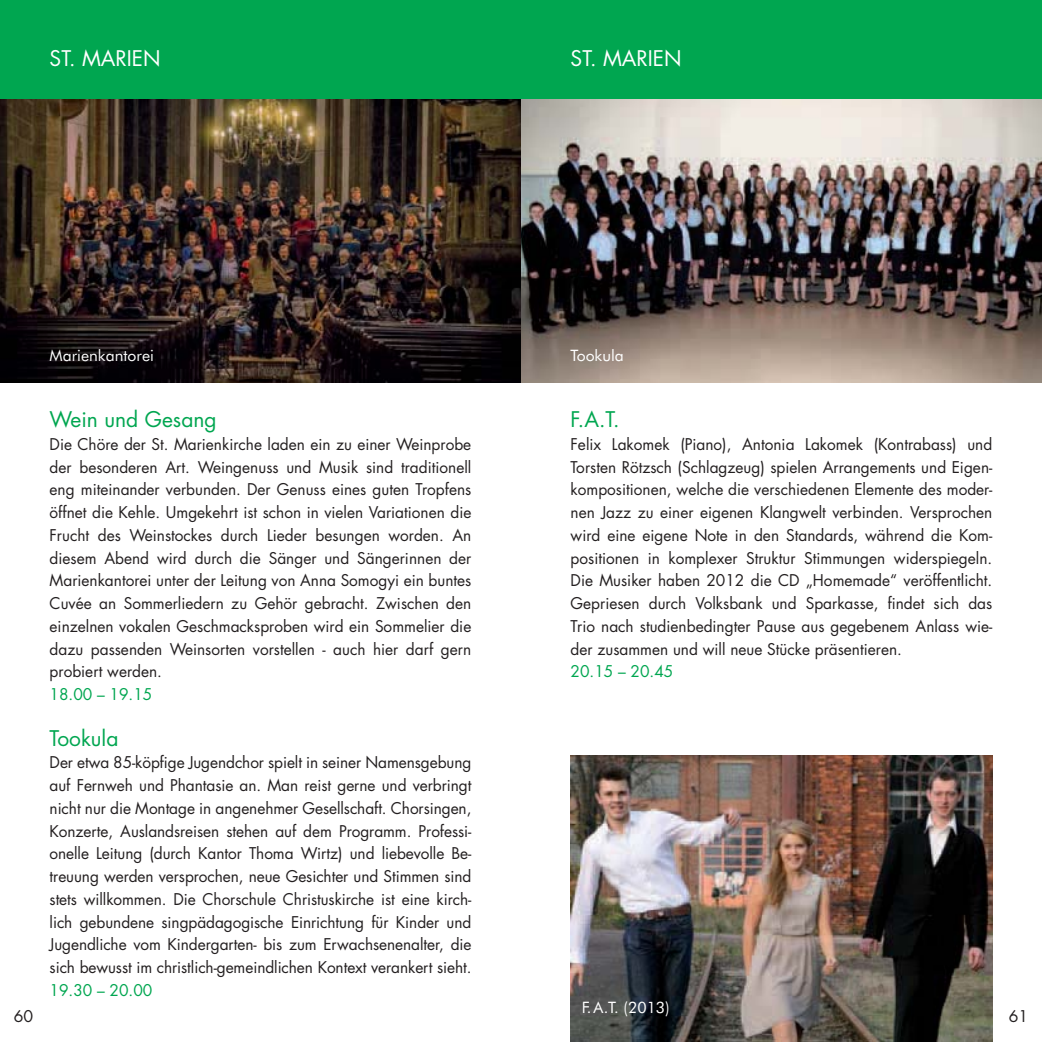
<style>
.page{position:relative;width:1042px;height:1042px;background:#fff}
.page>*{position:absolute;margin:0;border:0;box-sizing:border-box;transform-origin:0 0}
.t1{font:21px "Futura";color:#00a650}
.t2{font:21px "Futura";color:#fff}
.t3{font:15.75px/22.8px "Futura";color:#231f20;text-align:justify}
.t4{font:15.75px "Futura";color:#00a650}
.t5{font:15.75px "Futura BT";color:#fff}
</style>
<div class="page">
<div style="left:0;top:0;width:521px;height:99px;background:#00a650"></div>
<div style="left:521px;top:0;width:521px;height:99px;background:#00a650"></div>
<img style="left:0;top:99px;width:1042px;height:283px">
<img style="left:570px;top:756px;width:422px;height:286px">
<h1 class="t2" style="left:50px;top:49px;width:113px">ST. MARIEN</h1>
<h1 class="t2" style="left:570px;top:49px;width:113px">ST. MARIEN</h1>
<p class="t5" style="left:50px;top:348px;width:106px">Marienkantorei</p>
<p class="t5" style="left:570px;top:348px;width:55px">Tookula</p>
<h1 class="t1" style="left:50px;top:410px;width:169px">Wein und Gesang</h1>
<p class="t3" style="left:50px;top:434px;width:423px">Die Chöre der St. Marienkirche laden ein zu einer Weinprobe der besonderen Art. Weingenuss und Musik sind traditionell eng miteinander verbunden. Der Genuss eines guten Tropfens öffnet die Kehle. Umgekehrt ist schon in vielen Variationen die Frucht des Weinstockes durch Lieder besungen worden. An diesem Abend wird durch die Sänger und Sängerinnen der Marienkantorei unter der Leitung von Anna Somogyi ein buntes Cuvée an Sommerliedern zu Gehör gebracht. Zwischen den einzelnen vokalen Geschmacksproben wird ein Sommelier die dazu passenden Weinsorten vorstellen - auch hier darf gern probiert werden.</p>
<p class="t4" style="left:50px;top:687px;width:104px">18.00 – 19.15</p>
<h1 class="t1" style="left:50px;top:728px;width:70px">Tookula</h1>
<p class="t3" style="left:50px;top:752px;width:423px">Der etwa 85-köpfige Jugendchor spielt in seiner Namensgebung auf Fernweh und Phantasie an. Man reist gerne und verbringt nicht nur die Montage in angenehmer Gesellschaft. Chorsingen, Konzerte, Auslandsreisen stehen auf dem Programm. Professi&shy;onelle Leitung (durch Kantor Thoma Wirtz) und liebevolle Be&shy;treuung werden versprochen, neue Gesichter und Stimmen sind stets willkommen. Die Chorschule Christuskirche ist eine kirch&shy;lich gebundene singpädagogische Einrichtung für Kinder und Jugendliche vom Kindergarten- bis zum Erwachsenenalter, die sich bewusst im christlich-gemeindlichen Kontext verankert sieht.</p>
<p class="t4" style="left:50px;top:983px;width:104px">19.30 – 20.00</p>
<h1 class="t1" style="left:570px;top:410px;width:51px">F.A.T.</h1>
<p class="t3" style="left:570px;top:434px;width:423px">Felix Lakomek (Piano), Antonia Lakomek (Kontrabass) und Torsten Rötzsch (Schlagzeug) spielen Arrangements und Eigen&shy;kompositionen, welche die verschiedenen Elemente des moder&shy;nen Jazz zu einer eigenen Klangwelt verbinden. Versprochen wird eine eigene Note in den Standards, während die Kom&shy;positionen in komplexer Struktur Stimmungen widerspiegeln.<br>Die Musiker haben 2012 die CD „Homemade“ veröffentlicht.<br>Gepriesen durch Volksbank und Sparkasse, findet sich das Trio nach studienbedingter Pause aus gegebenem Anlass wie&shy;der zusammen und will neue Stücke präsentieren.</p>
<p class="t4" style="left:570px;top:664px;width:104px">20.15 – 20.45</p>
<p class="t5" style="left:582px;top:1001px;width:89px">F. A.T. (2013)</p>
<p class="t3" style="left:14px;top:1006px;width:21px">60</p>
<p class="t3" style="left:1008px;top:1006px;width:21px">61</p>
</div>
